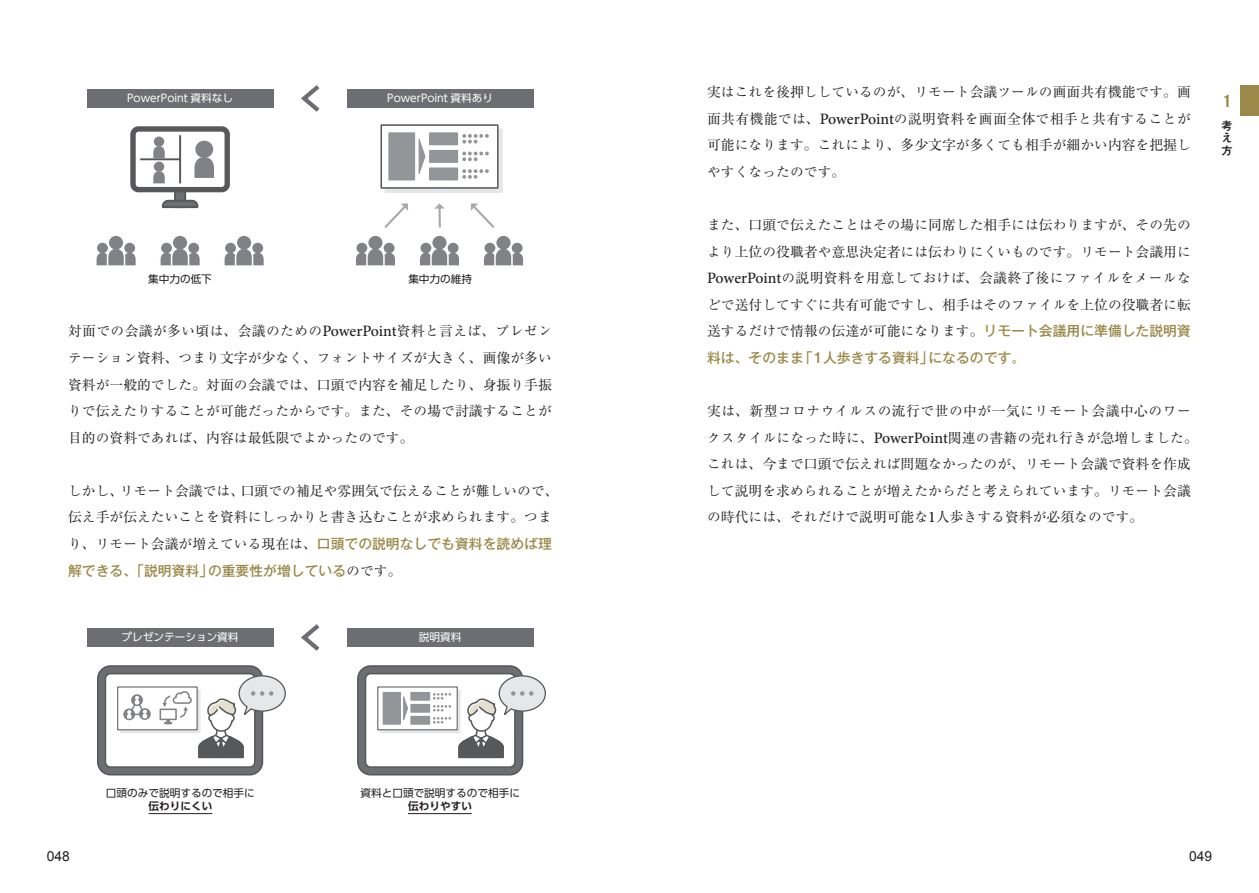
<style>
.page{position:relative;width:1259px;height:893px;background:#fff}
.page>*{position:absolute;margin:0;border:0;box-sizing:border-box;transform-origin:0 0}
.t1{font:700 16.95px "Public Sans";color:#9a8949;scale:.9 1}
.t2{font:13.8px/26.5px "Ryumin Std Regular KS";color:#231f20}
.t3{font:500 13.8px/26.5px "Gothic MB101 Pro";color:#9a8949}
.t4{font:13.8px "Ryumin Pro";letter-spacing:.025em;color:#231f20}
.t5{font:13.8px "Ryumin Pro";color:#231f20}
.t6{font:13.8px "Arial";color:#231f20}
.t7{font:11.7px/12.3px "Midashi Go Pro MB31";color:#231f20;text-align:justify}
.t8{font:10.65px "UD Shin Go Pro";color:#fff}
.t9{font:10.65px "UD Shin Go Pro";color:#231f20}
.t10{font:700 10.65px "UD Shin Go Pro De";color:#231f20}
.s1{font-family:"Ryumin Pro"}
.s2{font-family:"Minion Pro";font-weight:500;font-size:15.9px}
.s3{font-family:"Ryumin Std Regular KS"}
.s4{font-family:"Ryumin Std Regular KS";font-weight:400;color:#231f20}
.s5{font-family:"Ryumin Pro";font-weight:400;color:#231f20}
</style>
<div class="page">
<div style="left:87px;top:89px;width:186px;height:19px;background:#6d6e71"></div>
<div style="left:347px;top:89px;width:186px;height:19px;background:#6d6e71"></div>
<svg style="left:301px;top:85px;width:19px;height:27px"></svg>
<div style="left:175px;top:178px;width:10px;height:29px;background:#6d6e71"></div>
<div style="left:174px;top:177px;width:12px;height:31px;border:2px solid #57585a"></div>
<svg style="left:161px;top:199px;width:38px;height:10px"></svg>
<div style="left:133px;top:129px;width:94px;height:61px;background:#fff;border-radius:5px"></div>
<div style="left:130px;top:126px;width:100px;height:66px;border:5px solid #57585a;border-radius:5px"></div>
<hr style="left:140px;top:158px;width:40px;height:2px;background:#57585a">
<hr style="left:179px;top:135px;width:2px;height:48px;background:#57585a">
<div style="left:154px;top:137px;width:10px;height:10px;background:#808285;border-radius:50%"></div>
<svg style="left:153px;top:146px;width:12px;height:12px"></svg>
<div style="left:195px;top:141px;width:18px;height:17px;background:#808285;border-radius:50%"></div>
<svg style="left:194px;top:157px;width:20px;height:21px"></svg>
<div style="left:154px;top:162px;width:10px;height:10px;background:#808285;border-radius:50%"></div>
<svg style="left:153px;top:171px;width:12px;height:12px"></svg>
<svg style="left:96px;top:236px;width:40px;height:30px"></svg>
<svg style="left:160px;top:236px;width:40px;height:30px"></svg>
<svg style="left:224px;top:236px;width:40px;height:30px"></svg>
<hr style="left:438px;top:208px;width:3px;height:19px;background:#a8a9ad">
<svg style="left:434px;top:203px;width:11px;height:6px"></svg>
<svg style="left:356px;top:203px;width:52px;height:63px"></svg>
<svg style="left:420px;top:235px;width:39px;height:31px"></svg>
<svg style="left:471px;top:203px;width:52px;height:63px"></svg>
<div style="left:385px;top:129px;width:117px;height:63px;background:linear-gradient(to right,#e6e7e9,#e6e7e9)"></div>
<div style="left:385px;top:129px;width:118px;height:64px;border:2px solid #e6e7e9"></div>
<div style="left:381px;top:125px;width:117px;height:63px;background:#fff"></div>
<div style="left:380px;top:124px;width:118px;height:65px;border:2px solid #57585a"></div>
<div style="left:389px;top:133px;width:25px;height:47px;background:#939598"></div>
<div style="left:388px;top:132px;width:27px;height:48px;border:2px solid #939598"></div>
<div style="left:430px;top:133px;width:27px;height:12px;background:#939598"></div>
<div style="left:429px;top:132px;width:29px;height:13px;border:2px solid #939598"></div>
<div style="left:430px;top:151px;width:27px;height:11px;background:#939598"></div>
<div style="left:429px;top:150px;width:29px;height:13px;border:2px solid #939598"></div>
<div style="left:430px;top:168px;width:27px;height:12px;background:#939598"></div>
<div style="left:429px;top:167px;width:29px;height:13px;border:2px solid #939598"></div>
<svg style="left:462px;top:134px;width:27px;height:10px"></svg>
<svg style="left:462px;top:152px;width:27px;height:9px"></svg>
<svg style="left:462px;top:169px;width:27px;height:10px"></svg>
<svg style="left:419px;top:139px;width:6px;height:35px"></svg>
<div style="left:87px;top:628px;width:186px;height:19px;background:#6d6e71"></div>
<div style="left:347px;top:628px;width:186px;height:19px;background:#6d6e71"></div>
<svg style="left:301px;top:624px;width:19px;height:27px"></svg>
<svg style="left:357px;top:665px;width:189px;height:111px"></svg>
<svg style="left:97px;top:665px;width:189px;height:111px"></svg>
<hr style="left:148px;top:813px;width:64px;height:1px;background:#231f20">
<hr style="left:408px;top:813px;width:64px;height:1px;background:#231f20">
<div style="left:1239px;top:85px;width:20px;height:31px;background:#9a8949"></div>
<p class="t8" style="left:127px;top:89px;width:107px">PowerPoint 資料なし</p>
<p class="t8" style="left:387px;top:89px;width:107px">PowerPoint 資料あり</p>
<p class="t9" style="left:148px;top:270px;width:65px">集中力の低下</p>
<p class="t9" style="left:408px;top:270px;width:65px">集中力の維持</p>
<p class="t2" style="left:68px;top:317px;width:485px"><span class="s1">対面</span>での<span class="s1">会議</span>が<span class="s1">多</span>い<span class="s1">頃</span>は<span class="s1">、会議</span>のための<span class="s2">PowerPoint</span><span class="s1">資料</span>と<span class="s1">言</span>えば<span class="s1">、</span>プレゼンテーション<span class="s1">資料、</span>つまり<span class="s1">文字</span>が<span class="s1">少</span>なく<span class="s1">、</span>フォントサイズが<span class="s1">大</span>きく<span class="s1">、画像</span>が<span class="s1">多</span>い</p>
<p class="t5" style="left:68px;top:374px;width:485px">資料<span class="s3">が</span>一般的<span class="s3">でした</span>。対面<span class="s3">の</span>会議<span class="s3">では</span>、口頭<span class="s3">で</span>内容<span class="s3">を</span>補足<span class="s3">したり</span>、身振<span class="s3">り</span>手振</p>
<p class="t2" style="left:68px;top:396px;width:485px">りで<span class="s1">伝</span>えたりすることが<span class="s1">可能</span>だったからです<span class="s1">。</span>また<span class="s1">、</span>その<span class="s1">場</span>で<span class="s1">討議</span>することが<span class="s1">目的</span>の<span class="s1">資料</span>であれば<span class="s1">、内容</span>は<span class="s1">最低限</span>でよかったのです<span class="s1">。</span></p>
<p class="t2" style="left:68px;top:476px;width:492px">しかし<span class="s1">、</span>リモート<span class="s1">会議</span>では<span class="s1">、口頭</span>での<span class="s1">補足</span>や<span class="s1">雰囲気</span>で<span class="s1">伝</span>えることが<span class="s1">難</span>しいので<span class="s1">、伝</span>え<span class="s1">手</span>が<span class="s1">伝</span>えたいことを<span class="s1">資料</span>にしっかりと<span class="s1">書</span>き<span class="s1">込</span>むことが<span class="s1">求</span>められます<span class="s1">。</span>つま</p>
<p class="t3" style="left:68px;top:529px;width:485px"><span class="s4">り</span><span class="s5">、</span><span class="s4">リモート</span><span class="s5">会議</span><span class="s4">が</span><span class="s5">増</span><span class="s4">えている</span><span class="s5">現在</span><span class="s4">は</span><span class="s5">、</span>口頭での説明なしでも資料を読めば理解できる、「説明資料」の重要性が増している<span class="s4">のです</span><span class="s5">。</span></p>
<p class="t8" style="left:122px;top:629px;width:118px">プレゼンテーション資料</p>
<p class="t8" style="left:419px;top:629px;width:44px">説明資料</p>
<p class="t2" style="left:707px;top:78px;width:485px"><span class="s1">実</span>はこれを<span class="s1">後押</span>ししているのが<span class="s1">、</span>リモート<span class="s1">会議</span>ツールの<span class="s1">画面共有機能</span>です<span class="s1">。画</span></p>
<p class="t4" style="left:707px;top:108px;width:485px">面共有機能<span class="s3">では</span>、<span class="s2">PowerPoint</span><span class="s3">の</span>説明資料<span class="s3">を</span>画面全体<span class="s3">で</span>相手<span class="s3">と</span>共有<span class="s3">することが</span></p>
<p class="t2" style="left:707px;top:131px;width:485px"><span class="s1">可能</span>になります<span class="s1">。</span>これにより<span class="s1">、多少文字</span>が<span class="s1">多</span>くても<span class="s1">相手</span>が<span class="s1">細</span>かい<span class="s1">内容</span>を<span class="s1">把握</span>しやすくなったのです<span class="s1">。</span></p>
<p class="t2" style="left:707px;top:210px;width:485px;text-align:justify">また<span class="s1">、口頭</span>で<span class="s1">伝</span>えたことはその<span class="s1">場</span>に<span class="s1">同席</span>した<span class="s1">相手</span>には<span class="s1">伝</span>わりますが<span class="s1">、</span>その<span class="s1">先</span>のより<span class="s1">上位</span>の<span class="s1">役職者</span>や<span class="s1">意思決定者</span>には<span class="s1">伝</span>わりにくいものです<span class="s1">。</span>リモート<span class="s1">会議用</span>に<span class="s2">PowerPoint</span>の<span class="s1">説明資料</span>を<span class="s1">用意</span>しておけば<span class="s1">、会議終了後</span>にファイルをメールなどで<span class="s1">送付</span>してすぐに<span class="s1">共有可能</span>ですし<span class="s1">、相手</span>はそのファイルを<span class="s1">上位</span>の<span class="s1">役職者</span>に<span class="s1">転</span></p>
<p class="t3" style="left:707px;top:316px;width:485px"><span class="s5">送</span><span class="s4">するだけで</span><span class="s5">情報</span><span class="s4">の</span><span class="s5">伝達</span><span class="s4">が</span><span class="s5">可能</span><span class="s4">になります</span><span class="s5">。</span>リモート会議用に準備した説明資料は、そのまま「1人歩きする資料」になるのです。</p>
<p class="t2" style="left:707px;top:396px;width:492px"><span class="s1">実</span>は<span class="s1">、新型</span>コロナウイルスの<span class="s1">流行</span>で<span class="s1">世</span>の<span class="s1">中</span>が<span class="s1">一気</span>にリモート<span class="s1">会議中心</span>のワークスタイルになった<span class="s1">時</span>に<span class="s1">、</span><span class="s2">PowerPoint</span><span class="s1">関連</span>の<span class="s1">書籍</span>の<span class="s1">売</span>れ<span class="s1">行</span>きが<span class="s1">急増</span>しました<span class="s1">。</span>これは<span class="s1">、今</span>まで<span class="s1">口頭</span>で<span class="s1">伝</span>えれば<span class="s1">問題</span>なかったのが<span class="s1">、</span>リモート<span class="s1">会議</span>で<span class="s1">資料</span>を<span class="s1">作成</span>して<span class="s1">説明</span>を<span class="s1">求</span>められることが<span class="s1">増</span>えたからだと<span class="s1">考</span>えられています<span class="s1">。</span>リモート<span class="s1">会議</span>の<span class="s1">時代</span>には<span class="s1">、</span>それだけで<span class="s1">説明可能</span>な<span class="s2">1</span><span class="s1">人歩</span>きする<span class="s1">資料</span>が<span class="s1">必須</span>なのです<span class="s1">。</span></p>
<p class="t1" style="left:1223px;top:89px;width:9px">1</p>
<p class="t7" style="left:1221px;top:118px;width:12px">考え方</p>
<p class="t9" style="left:106px;top:784px;width:150px">口頭のみで説明するので相手に</p>
<p class="t10" style="left:148px;top:798px;width:65px">伝わりにくい</p>
<p class="t9" style="left:360px;top:784px;width:161px">資料と口頭で説明するので相手に</p>
<p class="t10" style="left:408px;top:798px;width:65px">伝わりやすい</p>
<p class="t6" style="left:47px;top:847px;width:25px">048</p>
<p class="t6" style="left:1189px;top:847px;width:25px">049</p>
</div>
